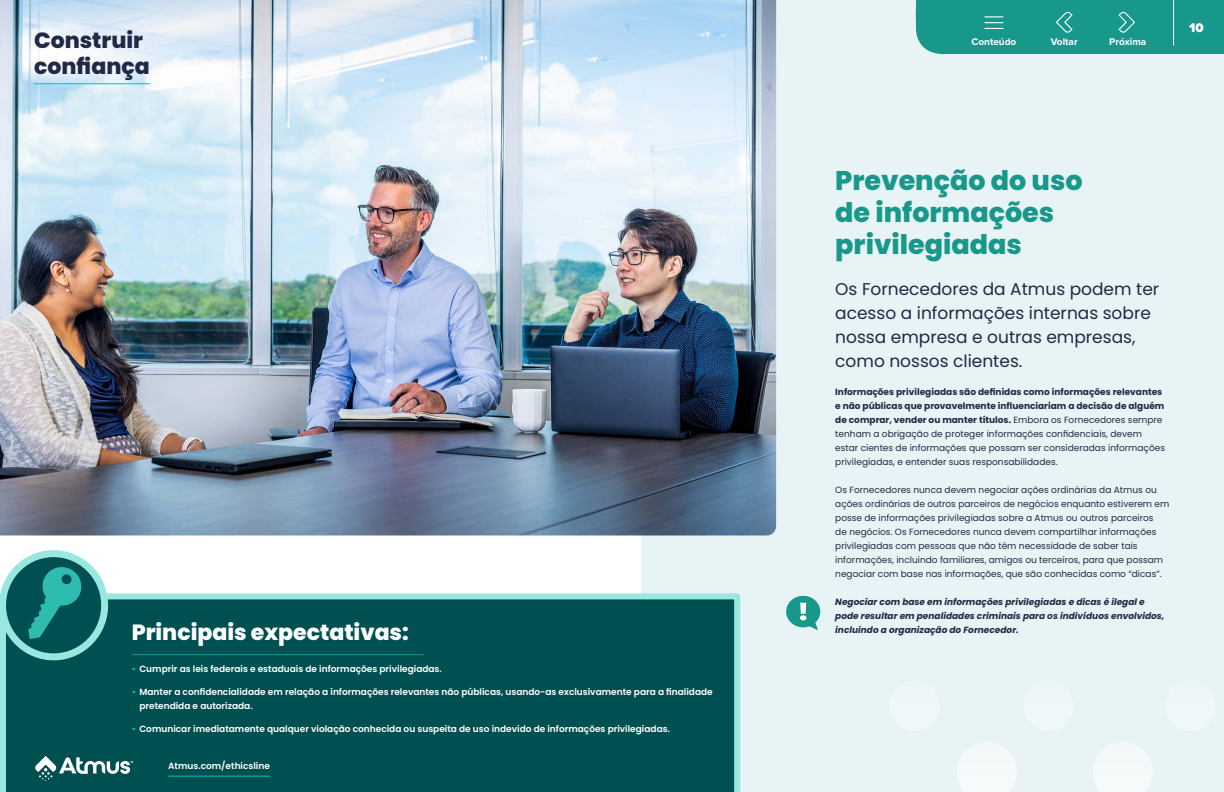
<style>
.page{position:relative;width:1224px;height:792px;background:#fff}
.page>*{position:absolute;margin:0;border:0;box-sizing:border-box;transform-origin:0 0}
.t1{font:800 27px/32px "Poppins";color:#18988b}
.t2{font:800 22px "Poppins";color:#fff}
.t3{font:800 22px/26.4px "Poppins";color:#202945}
.t4{font:17px/24px "Poppins";color:#202945}
.t5{font:900 13px "Proxima Nova";color:#fff}
.t6{font:700 10px "Proxima Nova";color:#fff}
.t7{font:9px/14px "Poppins";color:#202945}
.t8{font:600 9px/14px "Poppins";color:#fff}
.t9{font:italic 700 9px/14px "Poppins";color:#202945}
.s1{color:#00c4b3}
.s2{font-weight:700}
</style>
<div class="page">
<div style="left:642px;top:0;width:582px;height:792px;background:#e7f3f4"></div>
<img style="left:0;top:0;width:776px;height:535px">
<hr style="left:34px;top:83px;width:116px;height:1px;background:#00c4b3">
<div style="left:786px;top:596px;width:34px;height:31px;background:#18988b;border-radius:50%"></div>
<svg style="left:800px;top:603px;width:18px;height:27px"></svg>
<div style="left:0;top:593px;width:740px;height:199px;background:#004f51"></div>
<svg style="left:0;top:550px;width:110px;height:114px;background:#3f8e8c"></svg>
<hr style="left:132px;top:654px;width:292px;height:1px;background:#18988b">
<svg style="left:1093px;top:742px;width:59px;height:50px"></svg>
<svg style="left:957px;top:742px;width:60px;height:50px"></svg>
<div style="left:1023px;top:681px;width:51px;height:50px;background:#eff7f7;border-radius:50%"></div>
<div style="left:1165px;top:681px;width:50px;height:50px;background:#eff7f7;border-radius:50%"></div>
<div style="left:890px;top:681px;width:50px;height:50px;background:#eff7f7;border-radius:50%"></div>
<svg style="left:35px;top:756px;width:97px;height:25px"></svg>
<div style="left:916px;top:0;width:308px;height:54px;background:#18988b"></div>
<hr style="left:168px;top:776px;width:102px;height:1px;background:#00c4b3">
<h2 class="t3" style="left:34px;top:27px;width:117px">Construir confiança</h2>
<h2 class="t2" style="left:132px;top:620px;width:279px">Principais expectativas:</h2>
<p class="t8" style="left:132px;top:662px;width:312px"><span class="s1">•</span> Cumprir as leis federais e estaduais de informações privilegiadas.</p>
<p class="t8" style="left:139px;top:685px;width:575px;text-indent:-8px"><span class="s1">•</span> Manter a confidencialidade em relação a informações relevantes não públicas, usando-as exclusivamente para a finalidade pretendida e autorizada.</p>
<p class="t8" style="left:132px;top:722px;width:540px"><span class="s1">•</span> Comunicar imediatamente qualquer violação conhecida ou suspeita de uso indevido de informações privilegiadas.</p>
<p class="t8" style="left:168px;top:759px;width:103px">Atmus.com/ethicsline</p>
<p class="t6" style="left:972px;top:35px;width:46px">Conteúdo</p>
<p class="t6" style="left:1051px;top:35px;width:28px">Voltar</p>
<p class="t6" style="left:1109px;top:35px;width:39px">Próxima</p>
<h3 class="t5" style="left:1189px;top:18px;width:16px">10</h3>
<h1 class="t1" style="left:835px;top:165px;width:249px">Prevenção do uso de informações privilegiadas</h1>
<h3 class="t4" style="left:835px;top:277px;width:326px">Os Fornecedores da Atmus podem ter acesso a informações internas sobre nossa empresa e outras empresas, como nossos clientes.</h3>
<p class="t7" style="left:835px;top:385px;width:331px"><span class="s2">Informações privilegiadas são definidas como informações relevantes e não públicas que provavelmente influenciariam a decisão de alguém de comprar, vender ou manter títulos.</span> Embora os Fornecedores sempre tenham a obrigação de proteger informações confidenciais, devem estar cientes de informações que possam ser consideradas informações privilegiadas, e entender suas responsabilidades.</p>
<p class="t7" style="left:835px;top:483px;width:336px">Os Fornecedores nunca devem negociar ações ordinárias da Atmus ou ações ordinárias de outros parceiros de negócios enquanto estiverem em posse de informações privilegiadas sobre a Atmus ou outros parceiros<br>de negócios. Os Fornecedores nunca devem compartilhar informações privilegiadas com pessoas que não têm necessidade de saber tais informações, incluindo familiares, amigos ou terceiros, para que possam negociar com base nas informações, que são conhecidas como “dicas”.</p>
<p class="t9" style="left:835px;top:595px;width:331px">Negociar com base em informações privilegiadas e dicas é ilegal e pode resultar em penalidades criminais para os indivíduos envolvidos, incluindo a organização do Fornecedor.</p>
</div>
